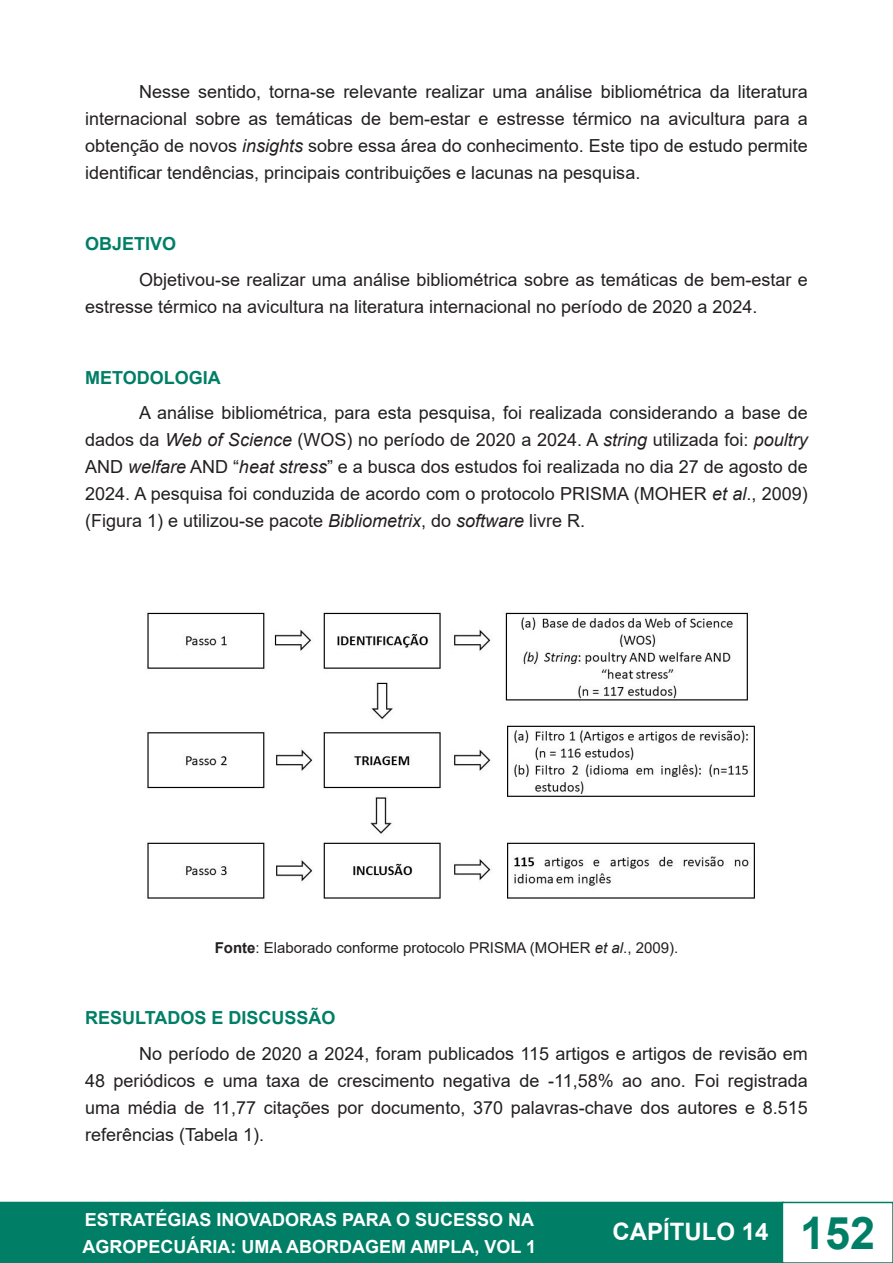
<style>
.page{position:relative;width:893px;height:1263px;background:#fff}
.page>*{position:absolute;margin:0;border:0;box-sizing:border-box;transform-origin:0 0}
.t1{font:700 24px "Arial";color:#fff}
.t2{font:18px/27px "Arial";color:#231f20;text-align:justify}
.t3{font:700 18px/27px "Arial";color:#fff}
.t4{font:700 18px "Arial";color:#007f66}
.t5{font:15px "Arial";color:#231f20}
.s1{font-style:italic}
.s2{font-weight:700}
.s3{font-size:45px;color:#007f66}
</style>
<div class="page">
<div style="left:1px;top:1202px;width:782px;height:60px;background:#007f66"></div>
<div style="left:0;top:1202px;width:784px;height:61px;border:2px solid #007f66"></div>
<div style="left:782px;top:1202px;width:111px;height:61px;border:2px solid #007f66"></div>
<img style="left:147px;top:612px;width:608px;height:287px">
<p class="t2" style="left:85px;top:78px;width:724px;text-indent:54px">Nesse sentido, torna-se relevante realizar uma análise bibliométrica da literatura internacional sobre as temáticas de bem-estar e estresse térmico na avicultura para a obtenção de novos <span class="s1">insights</span> sobre essa área do conhecimento. Este tipo de estudo permite identificar tendências, principais contribuições e lacunas na pesquisa.</p>
<p class="t4" style="left:85px;top:231px;width:93px">OBJETIVO</p>
<p class="t2" style="left:85px;top:266px;width:724px;text-indent:54px">Objetivou-se realizar uma análise bibliométrica sobre as temáticas de bem-estar e estresse térmico na avicultura na literatura internacional no período de 2020 a 2024.</p>
<p class="t4" style="left:85px;top:365px;width:137px">METODOLOGIA</p>
<p class="t2" style="left:85px;top:399px;width:724px;text-indent:54px">A análise bibliométrica, para esta pesquisa, foi realizada considerando a base de dados da <span class="s1">Web of Science</span> (WOS) no período de 2020 a 2024. A <span class="s1">string</span> utilizada foi: <span class="s1">poultry </span>AND <span class="s1">welfare</span> AND “<span class="s1">heat stress</span>” e a busca dos estudos foi realizada no dia 27 de agosto de 2024. A pesquisa foi conduzida de acordo com o protocolo PRISMA (MOHER <span class="s1">et al</span>., 2009) (Figura 1) e utilizou-se pacote <span class="s1">Bibliometrix</span>, do <span class="s1">software</span> livre R.</p>
<p class="t5" style="left:215px;top:938px;width:465px"><span class="s2">Fonte</span>: Elaborado conforme protocolo PRISMA (MOHER <span class="s1">et al</span>., 2009).</p>
<p class="t4" style="left:85px;top:1005px;width:252px">RESULTADOS E DISCUSSÃO</p>
<p class="t2" style="left:85px;top:1040px;width:724px;text-indent:54px">No período de 2020 a 2024, foram publicados 115 artigos e artigos de revisão em 48 periódicos e uma taxa de crescimento negativa de -11,58% ao ano. Foi registrada uma média de 11,77 citações por documento, 370 palavras-chave dos autores e 8.515 referências (Tabela 1).</p>
<p class="t3" style="left:82px;top:1206px;width:455px">ESTRATÉGIAS INOVADORAS PARA O SUCESSO NA<br>AGROPECUÁRIA: UMA ABORDAGEM AMPLA, VOL 1</p>
<h1 class="t1" style="left:612px;top:1215px;width:264px">CAPÍTULO 14 <span class="s3">152</span></h1>
</div>
